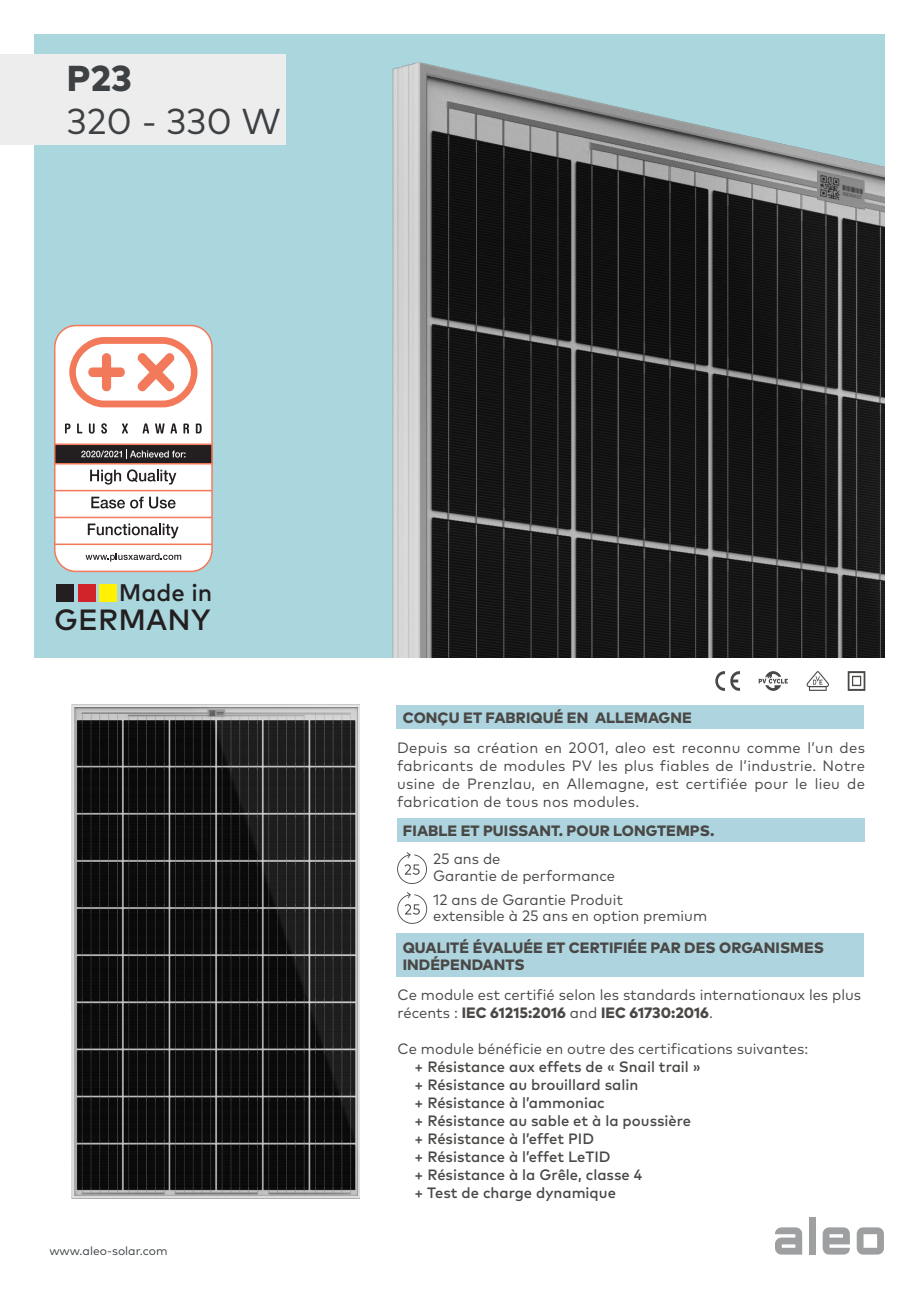
<style>
.page{position:relative;width:919px;height:1289px;background:#fff}
.page>*{position:absolute;margin:0;border:0;box-sizing:border-box;transform-origin:0 0}
.t1{font:36px "Mark Pro";color:#3d4144}
.t2{font:800 36px "Mark Pro";color:#3d4144}
.t3{font:500 29.25px "Mark Pro";letter-spacing:.005em;color:#231f20}
.t4{font:500 24px "Mark Pro";color:#231f20}
.Front_Body_Headline{font:15px/18px "Mark Pro";color:#4a4846;text-align:justify}
.Front_Body_Headline-2{font:500 15px "Mark Pro";color:#4a4846}
.Table_Headline{font:800 15px/16.5px "Mark Pro";letter-spacing:.005em;color:#4a4846}
.t5{font:12px "Mark Pro";color:#3d4144}
.s1{font-weight:800}
</style>
<div class="page">
<div style="left:34px;top:34px;width:850px;height:623px;background:#aad7dd"></div>
<div style="left:0;top:54px;width:286px;height:91px;background:#ededed"></div>
<img style="left:392px;top:62px;width:492px;height:595px">
<img style="left:72px;top:704px;width:287px;height:494px">
<div style="left:56px;top:584px;width:17px;height:17px;background:#231f20"></div>
<div style="left:100px;top:584px;width:17px;height:17px;background:#fff101"></div>
<div style="left:78px;top:584px;width:17px;height:17px;background:#d1232a"></div>
<svg style="left:775px;top:1227px;width:27px;height:27px"></svg>
<div style="left:809px;top:1217px;width:6px;height:37px;background:#9d9fa1"></div>
<svg style="left:822px;top:1227px;width:27px;height:27px"></svg>
<svg style="left:856px;top:1227px;width:27px;height:27px"></svg>
<svg style="left:715px;top:671px;width:25px;height:20px"></svg>
<svg style="left:758px;top:671px;width:29px;height:20px"></svg>
<svg style="left:806px;top:671px;width:22px;height:20px"></svg>
<svg style="left:847px;top:671px;width:18px;height:20px"></svg>
<div style="left:396px;top:704px;width:468px;height:24px;background:#aed5df"></div>
<div style="left:396px;top:933px;width:468px;height:44px;background:#aed5df"></div>
<svg style="left:397px;top:892px;width:30px;height:31px"></svg>
<svg style="left:397px;top:852px;width:30px;height:32px"></svg>
<div style="left:397px;top:817px;width:467px;height:24px;background:#aed5df"></div>
<div style="left:55px;top:325px;width:157px;height:246px;background:#fff;border-radius:21px"></div>
<div style="left:54px;top:325px;width:159px;height:247px;border:1px solid #f3795b;border-radius:21px"></div>
<svg style="left:65px;top:423px;width:5px;height:10px"></svg>
<svg style="left:77px;top:423px;width:5px;height:10px"></svg>
<svg style="left:89px;top:423px;width:6px;height:10px"></svg>
<svg style="left:101px;top:423px;width:6px;height:10px"></svg>
<svg style="left:122px;top:423px;width:6px;height:10px"></svg>
<svg style="left:143px;top:423px;width:6px;height:10px"></svg>
<svg style="left:155px;top:423px;width:9px;height:10px"></svg>
<svg style="left:170px;top:423px;width:7px;height:10px"></svg>
<svg style="left:183px;top:423px;width:6px;height:10px"></svg>
<svg style="left:196px;top:423px;width:6px;height:10px"></svg>
<svg style="left:69px;top:337px;width:128px;height:70px"></svg>
<hr style="left:55px;top:490px;width:157px;height:1px;background:#f3795b">
<hr style="left:55px;top:516px;width:157px;height:2px;background:#f3795b">
<hr style="left:55px;top:543px;width:157px;height:2px;background:#f3795b">
<svg style="left:85px;top:553px;width:96px;height:8px"></svg>
<svg style="left:91px;top:496px;width:84px;height:12px"></svg>
<svg style="left:90px;top:469px;width:31px;height:15px"></svg>
<svg style="left:127px;top:469px;width:49px;height:15px"></svg>
<svg style="left:88px;top:523px;width:90px;height:15px"></svg>
<div style="left:55px;top:444px;width:157px;height:20px;background:#231f20"></div>
<div style="left:54px;top:443px;width:159px;height:21px;border:1px solid #f3795b"></div>
<svg style="left:81px;top:449px;width:104px;height:10px"></svg>
<p class="t2" style="left:67px;top:51px;width:66px">P23</p>
<p class="t1" style="left:67px;top:94px;width:215px">320 - 330 W</p>
<p class="t4" style="left:119px;top:575px;width:95px">Made in</p>
<p class="t3" style="left:54px;top:597px;width:158px">GERMANY</p>
<p class="t5" style="left:49px;top:1241px;width:120px">www.aleo-solar.com</p>
<p class="Table_Headline" style="left:403px;top:707px;width:290px">CONÇU ET FABRIQUÉ EN ALLEMAGNE</p>
<p class="Front_Body_Headline" style="left:397px;top:737px;width:469px">Depuis sa création en 2001, aleo est reconnu comme l’un des fabricants de modules PV les plus fiables de l’industrie. Notre usine de Prenzlau, en Allemagne, est certifiée pour le lieu de fabrication de tous nos modules.</p>
<p class="Table_Headline" style="left:403px;top:820px;width:313px">FIABLE ET PUISSANT. POUR LONGTEMPS.</p>
<p class="Front_Body_Headline" style="left:433px;top:848px;width:69px">25 ans de</p>
<p class="Front_Body_Headline" style="left:433px;top:865px;width:183px">Garantie de performance</p>
<p class="Front_Body_Headline" style="left:433px;top:889px;width:191px">12 ans de Garantie Produit</p>
<p class="Front_Body_Headline" style="left:433px;top:905px;width:275px">extensible à 25 ans en option premium</p>
<p class="Table_Headline" style="left:403px;top:938px;width:423px">QUALITÉ ÉVALUÉE ET CERTIFIÉE PAR DES ORGANISMES<br>INDÉPENDANTS</p>
<p class="Front_Body_Headline" style="left:397px;top:984px;width:465px">Ce module est certifié selon les standards internationaux les plus récents : <span class="s1">IEC 61215:2016</span> and <span class="s1">IEC 61730:2016</span>.</p>
<p class="Front_Body_Headline" style="left:397px;top:1038px;width:412px">Ce module bénéficie en outre des certifications suivantes:</p>
<p class="Front_Body_Headline-2" style="left:414px;top:1055px;width:287px">+ Résistance aux effets de « Snail trail »</p>
<p class="Front_Body_Headline-2" style="left:414px;top:1073px;width:225px">+ Résistance au brouillard salin</p>
<p class="Front_Body_Headline-2" style="left:414px;top:1091px;width:192px">+ Résistance à l’ammoniac</p>
<p class="Front_Body_Headline-2" style="left:414px;top:1109px;width:278px">+ Résistance au sable et à la poussière</p>
<p class="Front_Body_Headline-2" style="left:414px;top:1127px;width:181px">+ Résistance à l’effet PID</p>
<p class="Front_Body_Headline-2" style="left:414px;top:1145px;width:197px">+ Résistance à l’effet LeTID</p>
<p class="Front_Body_Headline-2" style="left:414px;top:1163px;width:229px">+ Résistance à la Grêle, classe 4</p>
<p class="Front_Body_Headline-2" style="left:414px;top:1181px;width:203px">+ Test de charge dynamique</p>
</div>
